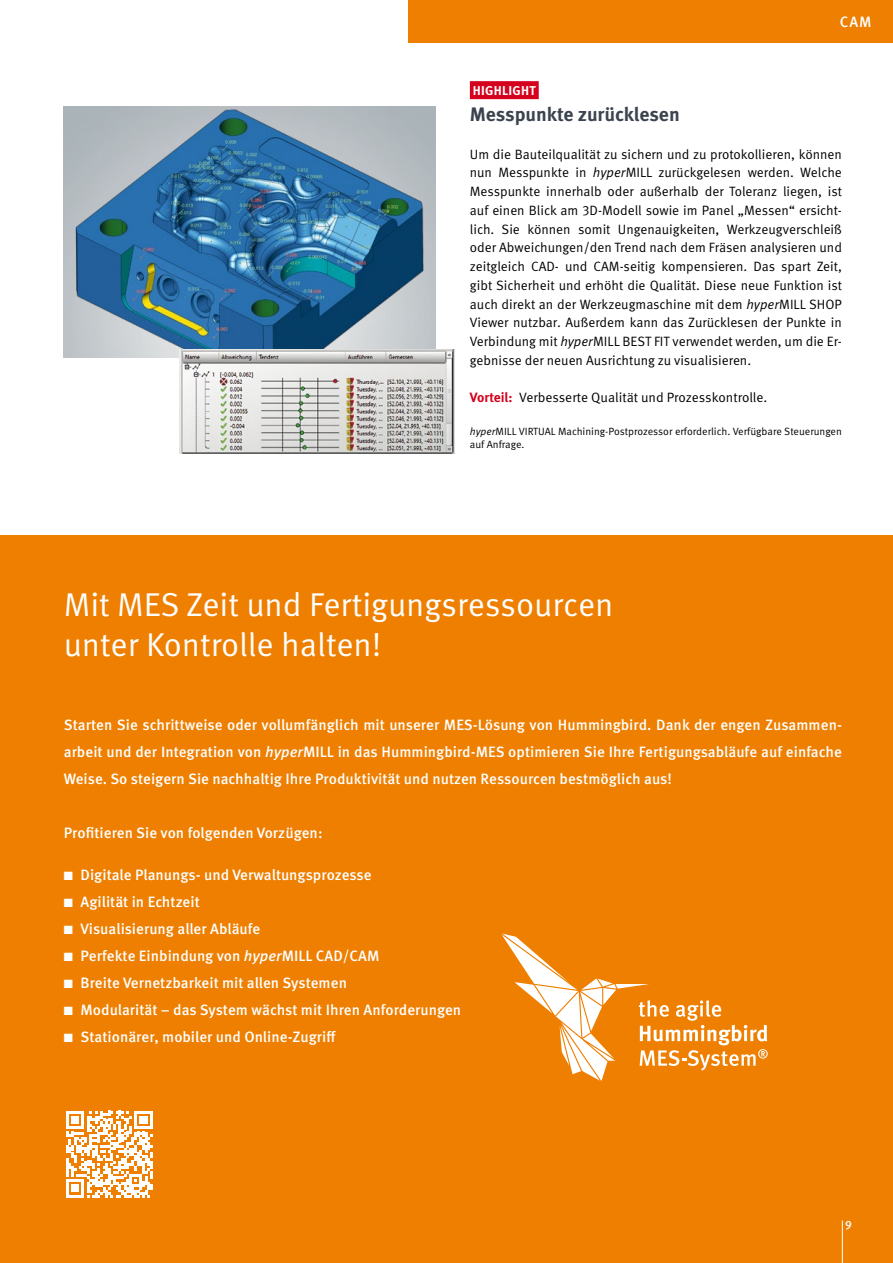
<style>
.page{position:relative;width:893px;height:1263px;background:#fff}
.page>*{position:absolute;margin:0;border:0;box-sizing:border-box;transform-origin:0 0}
.t1{font:33px/39.6px "Meta Pro";color:#fff}
.t2{font:700 19.5px "Meta Pro";letter-spacing:-.005em;color:#3b434f}
.t3{font:500 15px/27px "Meta Pro";color:#fff;text-align:justify}
.t4{font:13.5px/18.8px "Meta Pro";color:#000;text-align:justify}
.t5{font:700 12.75px "Meta Pro";letter-spacing:.02em;color:#fff}
.t6{font:500 12px "Meta Pro";color:#fff}
.t7{font:10.5px/13.5px "Meta Pro";color:#000}
.s1{font-style:italic}
.s2{font-weight:700;color:#d4021d}
</style>
<div class="page">
<div style="left:408px;top:0;width:485px;height:43px;background:#ee7f00"></div>
<div style="left:470px;top:81px;width:69px;height:18px;background:#d4021d"></div>
<div style="left:0;top:536px;width:893px;height:727px;background:#ee7f00"></div>
<img style="left:64px;top:106px;width:369px;height:251px">
<svg style="left:66px;top:1111px;width:87px;height:86px"></svg>
<img style="left:180px;top:350px;width:275px;height:103px">
<hr style="left:842px;top:1220px;width:1px;height:43px;background:#fff">
<svg style="left:502px;top:933px;width:266px;height:148px"></svg>
<p class="t3" style="left:840px;top:8px;width:33px">CAM</p>
<p class="t5" style="left:473px;top:82px;width:64px">HIGHLIGHT</p>
<h2 class="t2" style="left:470px;top:102px;width:211px">Messpunkte zurücklesen</h2>
<p class="t4" style="left:470px;top:145px;width:374px">Um die Bauteilqualität zu sichern und zu protokollieren, können nun Messpunkte in <span class="s1">hyper</span>MILL zurückgelesen werden. Welche Messpunkte innerhalb oder außerhalb der Toleranz liegen, ist auf einen Blick am 3D-Modell sowie im Panel „Messen“ ersicht&shy;lich. Sie können somit Ungenauigkeiten, Werkzeugverschleiß oder Abweichungen/den Trend nach dem Fräsen analysieren und zeitgleich CAD- und CAM-seitig kompensieren. Das spart Zeit, gibt Sicherheit und erhöht die Qualität. Diese neue Funktion ist auch direkt an der Werkzeugmaschine mit dem <span class="s1">hyper</span>MILL SHOP Viewer nutzbar. Außerdem kann das Zurücklesen der Punkte in Verbindung mit <span class="s1">hyper</span>MILL BEST FIT verwendet werden, um die Er&shy;gebnisse der neuen Ausrichtung zu visualisieren.</p>
<p class="t4" style="left:470px;top:388px;width:299px"><span class="s2">Vorteil:</span> Verbesserte Qualität und Prozesskontrolle.</p>
<p class="t7" style="left:470px;top:424px;width:374px"><span class="s1">hyper</span>MILL VIRTUAL Machining-Postprozessor erforderlich. Verfügbare Steuerungen auf Anfrage.</p>
<h1 class="t1" style="left:64px;top:585px;width:551px">Mit MES Zeit und Fertigungsressourcen unter Kontrolle halten!</h1>
<p class="t3" style="left:64px;top:711px;width:780px">Starten Sie schrittweise oder vollumfänglich mit unserer MES-Lösung von Hummingbird. Dank der engen Zusammen&shy;arbeit und der Integration von <span class="s1">hyper</span>MILL in das Hummingbird-MES optimieren Sie Ihre Fertigungsabläufe auf einfache Weise. So steigern Sie nachhaltig Ihre Produktivität und nutzen Ressourcen bestmöglich aus!</p>
<p class="t3" style="left:64px;top:819px;width:260px">Profitieren Sie von folgenden Vorzügen:</p>
<p class="t3" style="left:64px;top:861px;width:309px">■ Digitale Planungs- und Verwaltungsprozesse</p>
<p class="t3" style="left:64px;top:888px;width:138px">■ Agilität in Echtzeit</p>
<p class="t3" style="left:64px;top:915px;width:198px">■ Visualisierung aller Abläufe</p>
<p class="t3" style="left:64px;top:942px;width:317px">■ Perfekte Einbindung von <span class="s1">hyper</span>MILL CAD/CAM</p>
<p class="t3" style="left:64px;top:969px;width:285px">■ Breite Vernetzbarkeit mit allen Systemen</p>
<p class="t3" style="left:64px;top:996px;width:399px">■ Modularität – das System wächst mit Ihren Anforderungen</p>
<p class="t3" style="left:64px;top:1023px;width:274px">■ Stationärer, mobiler und Online-Zugriff</p>
<p class="t6" style="left:845px;top:1217px;width:8px">9</p>
</div>
